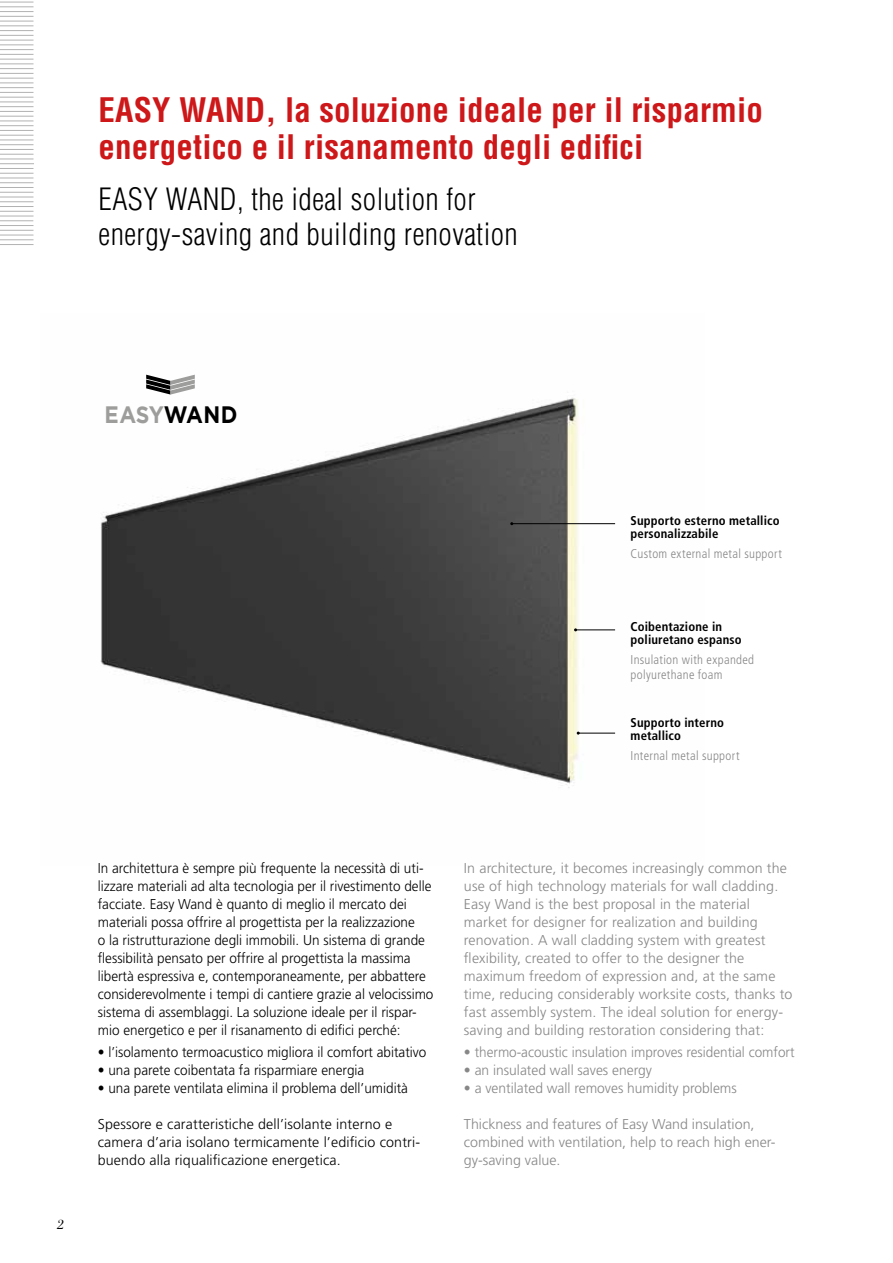
<style>
.page{position:relative;width:893px;height:1263px;background:#fff}
.page>*{position:absolute;margin:0;border:0;box-sizing:border-box;transform-origin:0 0}
.t1{font:700 condensed 33px/37.5px "Helvetica LT Std";letter-spacing:.005em;color:#cd1719}
.t2{font:300 condensed 30px/34.5px "Helvetica LT Std";letter-spacing:.015em;color:#000}
.t3{font:700 23.7px "Gotham";letter-spacing:-.015em;color:#9d9d9c;scale:.9 1}
.t4{font:300 14.25px/18px "Frutiger LT Std";letter-spacing:.01em;color:#878787}
.t5{font:300 14.25px/18px "Frutiger LT Std";color:#000;scale:.95 1}
.t6{font:300 14.25px/18px "Frutiger LT Std";color:#000}
.t7{font:italic 300 13.5px "Bodoni BE";color:#000}
.t8{font:700 condensed 12.75px/13.5px "Frutiger LT Std";letter-spacing:.01em;color:#000}
.t9{font:300 condensed 12.75px/15.3px "Frutiger LT Std";letter-spacing:.025em;color:#878787}
.s1{color:#000}
</style>
<div class="page">
<img style="left:100px;top:374px;width:516px;height:414px">
<hr style="left:0;top:244px;width:33px;height:1px;background:#b3b2b2">
<hr style="left:0;top:225px;width:33px;height:1px;background:#b3b2b2">
<hr style="left:0;top:206px;width:33px;height:1px;background:#b3b2b2">
<hr style="left:0;top:187px;width:33px;height:1px;background:#b3b2b2">
<hr style="left:0;top:168px;width:33px;height:1px;background:#b3b2b2">
<hr style="left:0;top:149px;width:33px;height:1px;background:#b3b2b2">
<hr style="left:0;top:130px;width:33px;height:1px;background:#b3b2b2">
<hr style="left:0;top:111px;width:33px;height:1px;background:#b3b2b2">
<hr style="left:0;top:92px;width:33px;height:1px;background:#b3b2b2">
<hr style="left:0;top:73px;width:33px;height:1px;background:#b3b2b2">
<hr style="left:0;top:54px;width:33px;height:1px;background:#b3b2b2">
<hr style="left:0;top:35px;width:33px;height:1px;background:#b3b2b2">
<hr style="left:0;top:16px;width:33px;height:1px;background:#b3b2b2">
<hr style="left:0;top:235px;width:33px;height:1px;background:#b3b2b2">
<hr style="left:0;top:216px;width:33px;height:1px;background:#b3b2b2">
<hr style="left:0;top:196px;width:33px;height:1px;background:#b3b2b2">
<hr style="left:0;top:177px;width:33px;height:1px;background:#b3b2b2">
<hr style="left:0;top:158px;width:33px;height:1px;background:#b3b2b2">
<hr style="left:0;top:139px;width:33px;height:1px;background:#b3b2b2">
<hr style="left:0;top:120px;width:33px;height:1px;background:#b3b2b2">
<hr style="left:0;top:101px;width:33px;height:1px;background:#b3b2b2">
<hr style="left:0;top:82px;width:33px;height:1px;background:#b3b2b2">
<hr style="left:0;top:63px;width:33px;height:1px;background:#b3b2b2">
<hr style="left:0;top:44px;width:33px;height:1px;background:#b3b2b2">
<hr style="left:0;top:25px;width:33px;height:1px;background:#b3b2b2">
<hr style="left:0;top:6px;width:33px;height:1px;background:#b3b2b2">
<hr style="left:0;top:239px;width:33px;height:1px;background:#b3b2b2">
<hr style="left:0;top:220px;width:33px;height:1px;background:#b3b2b2">
<hr style="left:0;top:201px;width:33px;height:1px;background:#b3b2b2">
<hr style="left:0;top:182px;width:33px;height:1px;background:#b3b2b2">
<hr style="left:0;top:163px;width:34px;height:1px;background:#b3b2b2">
<hr style="left:0;top:144px;width:33px;height:1px;background:#b3b2b2">
<hr style="left:0;top:125px;width:33px;height:1px;background:#b3b2b2">
<hr style="left:0;top:106px;width:33px;height:1px;background:#b3b2b2">
<hr style="left:0;top:87px;width:33px;height:1px;background:#b3b2b2">
<hr style="left:0;top:68px;width:33px;height:1px;background:#b3b2b2">
<hr style="left:0;top:49px;width:33px;height:1px;background:#b3b2b2">
<hr style="left:0;top:30px;width:33px;height:1px;background:#b3b2b2">
<hr style="left:0;top:11px;width:33px;height:1px;background:#b3b2b2">
<hr style="left:0;top:230px;width:33px;height:1px;background:#b3b2b2">
<hr style="left:0;top:211px;width:33px;height:1px;background:#b3b2b2">
<hr style="left:0;top:192px;width:33px;height:1px;background:#b3b2b2">
<hr style="left:0;top:173px;width:33px;height:1px;background:#b3b2b2">
<hr style="left:0;top:154px;width:33px;height:1px;background:#b3b2b2">
<hr style="left:0;top:135px;width:33px;height:1px;background:#b3b2b2">
<hr style="left:0;top:116px;width:33px;height:1px;background:#b3b2b2">
<hr style="left:0;top:97px;width:33px;height:1px;background:#b3b2b2">
<hr style="left:0;top:78px;width:33px;height:1px;background:#b3b2b2">
<hr style="left:0;top:59px;width:33px;height:1px;background:#b3b2b2">
<hr style="left:0;top:40px;width:33px;height:1px;background:#b3b2b2">
<hr style="left:0;top:21px;width:33px;height:1px;background:#b3b2b2">
<hr style="left:0;top:2px;width:33px;height:1px;background:#b3b2b2">
<hr style="left:576px;top:629px;width:39px;height:1px;background:#000">
<svg style="left:146px;top:375px;width:49px;height:20px"></svg>
<hr style="left:512px;top:523px;width:103px;height:1px;background:#000">
<hr style="left:578px;top:733px;width:37px;height:1px;background:#000">
<h1 class="t1" style="left:99px;top:91px;width:666px">EASY WAND, la soluzione ideale per il risparmio energetico e il risanamento degli edifici</h1>
<h2 class="t2" style="left:99px;top:182px;width:421px">EASY WAND, the ideal solution for energy-saving and building renovation</h2>
<h3 class="t3" style="left:105px;top:401px;width:149px">EASY<span class="s1">WAND</span></h3>
<p class="t8" style="left:631px;top:514px;width:150px">Supporto esterno metallico personalizzabile</p>
<p class="t9" style="left:631px;top:546px;width:153px">Custom external metal support</p>
<p class="t8" style="left:631px;top:619px;width:113px">Coibentazione in poliuretano espanso</p>
<p class="t9" style="left:631px;top:652px;width:125px">Insulation with expanded polyurethane foam</p>
<p class="t8" style="left:631px;top:715px;width:95px">Supporto interno metallico</p>
<p class="t9" style="left:631px;top:748px;width:110px">Internal metal support</p>
<p class="t7" style="left:57px;top:1216px;width:9px">2</p>
<p class="t5" style="left:98px;top:859px;width:355px">In architettura è sempre più frequente la necessità di uti&shy;lizzare materiali ad alta tecnologia per il rivestimento delle facciate. Easy Wand è quanto di meglio il mercato dei materiali possa offrire al progettista per la realizzazione<br>o la ristrutturazione degli immobili. Un sistema di grande flessibilità pensato per offrire al progettista la massima libertà espressiva e, contemporaneamente, per abbattere considerevolmente i tempi di cantiere grazie al velocissimo sistema di assemblaggi. La soluzione ideale per il rispar&shy;mio energetico e per il risanamento di edifici perché:</p>
<p class="t5" style="left:98px;top:1043px;width:347px">• l’isolamento termoacustico migliora il comfort abitativo</p>
<p class="t5" style="left:98px;top:1061px;width:282px">• una parete coibentata fa risparmiare energia</p>
<p class="t5" style="left:98px;top:1079px;width:328px">• una parete ventilata elimina il problema dell’umidità</p>
<p class="t6" style="left:98px;top:1115px;width:324px">Spessore e caratteristiche dell’isolante interno e camera d’aria isolano termicamente l’edificio contri&shy;buendo alla riqualificazione energetica.</p>
<p class="t4" style="left:464px;top:859px;width:330px">In architecture, it becomes increasingly common the use of high technology materials for wall cladding.<br>Easy Wand is the best proposal in the material market for designer for realization and building renovation. A wall cladding system with greatest flexibility, created to offer to the designer the maximum freedom of expression and, at the same time, reducing considerably worksite costs, thanks to fast assembly system. The ideal solution for energy&shy;saving and building restoration considering that:</p>
<p class="t4" style="left:464px;top:1043px;width:332px">• thermo-acoustic insulation improves residential comfort</p>
<p class="t4" style="left:464px;top:1061px;width:190px">• an insulated wall saves energy</p>
<p class="t4" style="left:464px;top:1079px;width:274px">• a ventilated wall removes humidity problems</p>
<p class="t4" style="left:464px;top:1115px;width:313px">Thickness and features of Easy Wand insulation, combined with ventilation, help to reach high ener&shy;gy-saving value.</p>
</div>
